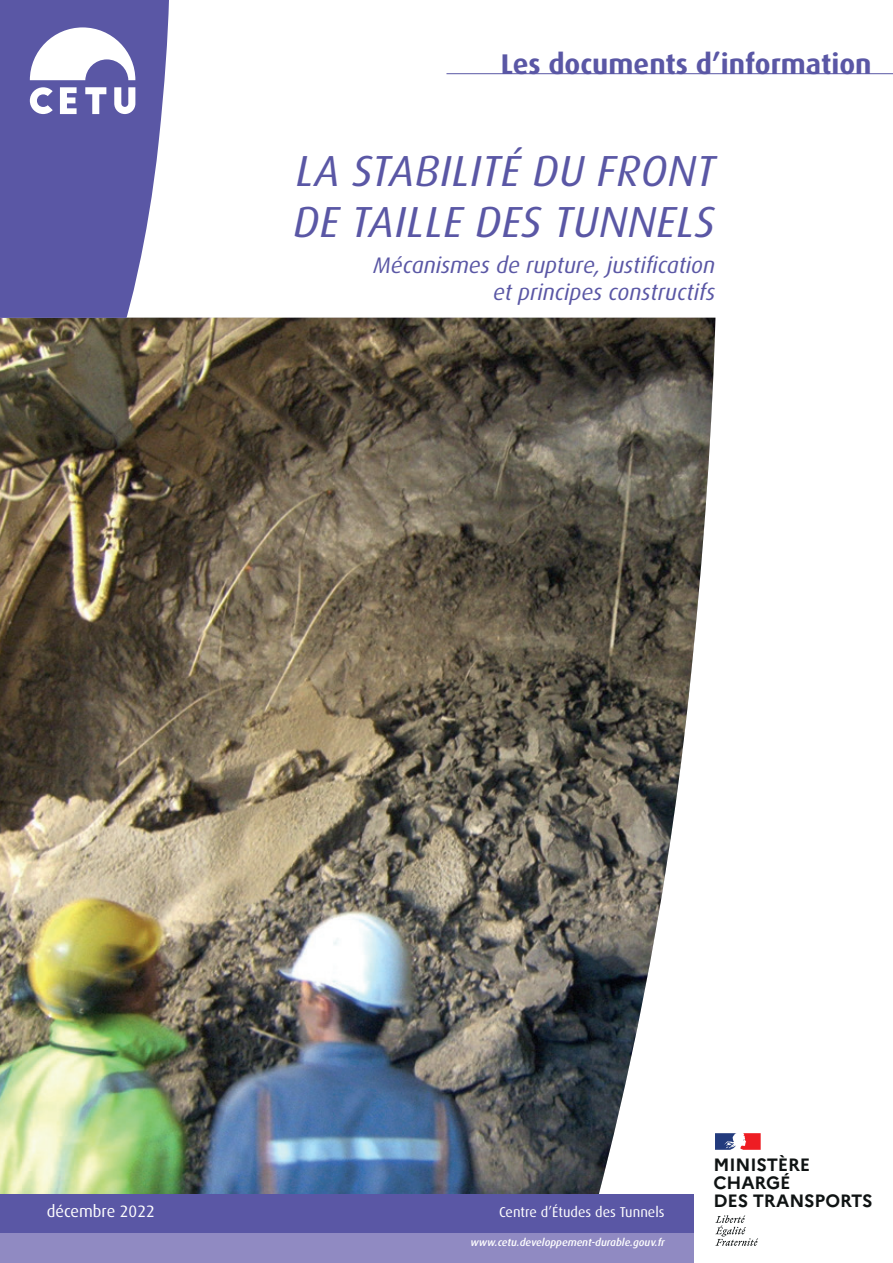
<style>
.page{position:relative;width:893px;height:1263px;background:#fff}
.page>*{position:absolute;margin:0;border:0;box-sizing:border-box;transform-origin:0 0}
.t1{font:italic 43.5px/51px "Dax OT";letter-spacing:.01em;color:#5a57a5}
.t2{font:700 28.5px "Dax OT";color:#5a57a5}
.t3{font:italic 22.5px/27px "Dax OT";color:#5a57a5;text-align:right}
.t4{font:700 17.85px/18.1px "Marianne";letter-spacing:-.01em;color:#0f1313}
.t5{font:16.5px "Dax OT";color:#fff}
.t6{font:14.25px "Dax OT";color:#fff}
.t7{font:italic 500 10.5px "Dax OT";color:#fff}
</style>
<div class="page">
<img style="left:0;top:318px;width:715px;height:877px">
<svg style="left:0;top:0;width:169px;height:318px;background:#6b68ae"></svg>
<div style="left:0;top:1195px;width:893px;height:38px;background:#5a57a5"></div>
<div style="left:0;top:1233px;width:893px;height:30px;background:#908ac2"></div>
<div style="left:694px;top:1128px;width:199px;height:135px;background:#fff"></div>
<svg style="left:715px;top:1215px;width:43px;height:31px"></svg>
<svg style="left:715px;top:1133px;width:46px;height:17px"></svg>
<hr style="left:446px;top:73px;width:447px;height:1px;background:#5a57a5">
<svg style="left:30px;top:27px;width:105px;height:53px"></svg>
<svg style="left:30px;top:87px;width:23px;height:27px"></svg>
<svg style="left:60px;top:87px;width:17px;height:27px"></svg>
<svg style="left:85px;top:87px;width:21px;height:27px"></svg>
<svg style="left:114px;top:87px;width:21px;height:27px"></svg>
<p class="t2" style="left:501px;top:48px;width:372px">Les documents d’information</p>
<h1 class="t1" style="left:293px;top:146px;width:423px">LA STABILITÉ DU FRONT<br>DE TAILLE DES TUNNELS</h1>
<p class="t3" style="left:373px;top:251px;width:343px">Mécanismes de rupture, justification et principes constructifs</p>
<p class="t5" style="left:47px;top:1202px;width:109px">décembre 2022</p>
<p class="t6" style="left:499px;top:1204px;width:167px">Centre d’Études des Tunnels</p>
<p class="t7" style="left:471px;top:1236px;width:196px">www.cetu.developpement-durable.gouv.fr</p>
<p class="t4" style="left:713px;top:1154px;width:161px">MINISTÈRE<br>CHARGÉ<br>DES TRANSPORTS</p>
</div>
